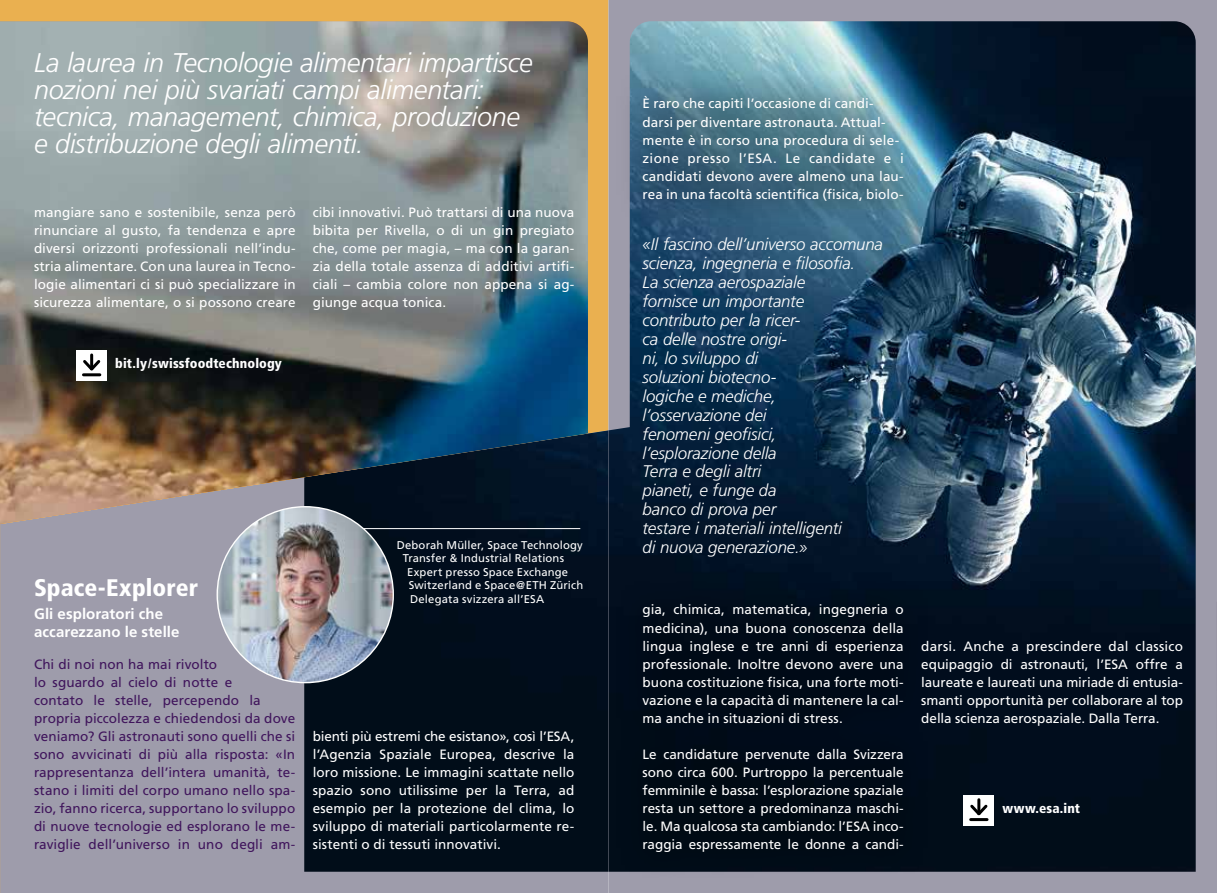
<style>
.page{position:relative;width:1217px;height:893px;background:#fff}
.page>*{position:absolute;margin:0;border:0;box-sizing:border-box;transform-origin:0 0}
.t1{font:italic 300 27px/27px "Frutiger";letter-spacing:-.015em;color:#fff}
.t2{font:900 condensed 24px "Frutiger";color:#fff}
.t3{font:italic 300 16.8px/18.9px "Frutiger";letter-spacing:-.005em;color:#fff}
.t4{font:700 15px/18.1px "Frutiger CE";letter-spacing:.005em;color:#fff}
.t5{font:13.5px/18.1px "Frutiger";letter-spacing:.005em;color:#fff;text-align:justify}
.t6{font:13.5px/18.1px "Frutiger";letter-spacing:.005em;color:#40155c}
.t7{font:900 condensed 13.5px "Frutiger";letter-spacing:.01em;color:#fff}
.t8{font:11.25px "Frutiger CE";letter-spacing:.015em;color:#fff}
</style>
<div class="page">
<svg style="left:0;top:0;width:608px;height:893px;fill:#eab050"></svg>
<img style="left:588px;top:430px;width:20px;height:442px">
<img style="left:0;top:21px;width:588px;height:851px">
<div style="left:77px;top:350px;width:30px;height:31px;background:#fff"></div>
<hr style="left:90px;top:355px;width:3px;height:14px;background:#000">
<svg style="left:83px;top:357px;width:18px;height:14px"></svg>
<hr style="left:83px;top:373px;width:17px;height:3px;background:#000">
<hr style="left:1216px;top:0;width:1px;height:893px;background:#b0c996">
<div style="left:608px;top:0;width:608px;height:893px;background:#9e9cab"></div>
<img style="left:608px;top:21px;width:587px;height:851px">
<div style="left:616px;top:72px;width:313px;height:807px;background:#000;opacity:.75"></div>
<div style="left:963px;top:795px;width:30px;height:30px;background:#fff"></div>
<hr style="left:977px;top:800px;width:3px;height:14px;background:#000">
<svg style="left:970px;top:802px;width:18px;height:14px"></svg>
<hr style="left:970px;top:818px;width:16px;height:3px;background:#000">
<svg style="left:1215px;top:600px;width:2px;height:272px"></svg>
<h1 class="t1" style="left:34px;top:49px;width:500px">La laurea in Tecnologie alimentari impartisce nozioni nei più svariati campi alimentari: tecnica, management, chimica, produzione e distribuzione degli alimenti.</h1>
<p class="t5" style="left:34px;top:203px;width:263px">mangiare sano e sostenibile, senza però rinunciare al gusto, fa tendenza e apre diversi orizzonti professionali nell’indu&shy;stria alimentare. Con una laurea in Tecno&shy;logie alimentari ci si può specializzare in sicurezza alimentare, o si possono creare</p>
<p class="t5" style="left:313px;top:203px;width:263px">cibi innovativi. Può trattarsi di una nuova bibita per Rivella, o di un gin pregiato che, come per magia, – ma con la garan&shy;zia della totale assenza di additivi artifi&shy;ciali – cambia colore non appena si ag&shy;giunge acqua tonica.</p>
<p class="t7" style="left:115px;top:355px;width:168px">bit.ly/swissfoodtechnology</p>
<h2 class="t2" style="left:34px;top:574px;width:166px">Space-Explorer</h2>
<p class="t4" style="left:34px;top:605px;width:147px">Gli esploratori che accarezzano le stelle</p>
<p class="t6" style="left:34px;top:655px;width:263px">Chi di noi non ha mai rivolto<br>lo sguardo al cielo di notte e<br>contato le stelle, percependo la propria piccolezza e chiedendosi da dove veniamo? Gli astronauti sono quelli che si sono avvicinati di più alla risposta: «In rappresentanza dell’intera umanità, te&shy;stano i limiti del corpo umano nello spa&shy;zio, fanno ricerca, supportano lo sviluppo di nuove tecnologie ed esplorano le me&shy;raviglie dell’universo in uno degli am-</p>
<p class="t8" style="left:396px;top:538px;width:188px">Deborah Müller, Space Technology</p>
<p class="t8" style="left:402px;top:552px;width:163px">Transfer &amp; Industrial Relations</p>
<p class="t8" style="left:407px;top:565px;width:162px">Expert presso Space Exchange</p>
<p class="t8" style="left:408px;top:579px;width:176px">Switzerland e Space@ETH Zürich</p>
<p class="t8" style="left:410px;top:592px;width:135px">Delegata svizzera all’ESA</p>
<p class="t5" style="left:313px;top:727px;width:263px">bienti più estremi che esistano», così l’ESA, l’Agenzia Spaziale Europea, descrive la loro missione. Le immagini scattate nello spazio sono utilissime per la Terra, ad esempio per la protezione del clima, lo sviluppo di materiali particolarmente re&shy;sistenti o di tessuti innovativi.</p>
<p class="t5" style="left:642px;top:95px;width:263px;text-align:left">È raro che capiti l’occasione di candi&shy;darsi per diventare astronauta. Attual&shy;mente è in corso una procedura di sele&shy;zione presso l’ESA. Le candidate e i candidati devono avere almeno una lau&shy;rea in una facoltà scientifica (fisica, biolo-</p>
<p class="t3" style="left:642px;top:235px;width:242px">«Il fascino dell’universo accomuna scienza, ingegneria e filosofia.<br>La scienza aerospaziale<br>fornisce un importante<br>contributo per la ricer-<br>ca delle nostre origi-<br>ni, lo sviluppo di<br>soluzioni biotecno-<br>logiche e mediche,<br>l’osservazione dei<br>fenomeni geofisici,<br>l’esplorazione della<br>Terra e degli altri<br>pianeti, e funge da<br>banco di prova per<br>testare i materiali intelligenti<br>di nuova generazione.»</p>
<p class="t5" style="left:642px;top:601px;width:263px">gia, chimica, matematica, ingegneria o medicina), una buona conoscenza della lingua inglese e tre anni di esperienza professionale. Inoltre devono avere una buona costituzione fisica, una forte moti&shy;vazione e la capacità di mantenere la cal&shy;ma anche in situazioni di stress.</p>
<p class="t5" style="left:642px;top:745px;width:262px">Le candidature pervenute dalla Svizzera sono circa 600. Purtroppo la percentuale femminile è bassa: l’esplorazione spaziale resta un settore a predominanza maschi&shy;le. Ma qualcosa sta cambiando: l’ESA inco&shy;raggia espressamente le donne a candi-</p>
<p class="t5" style="left:921px;top:637px;width:263px">darsi. Anche a prescindere dal classico equipaggio di astronauti, l’ESA offre a laureate e laureati una miriade di entusia&shy;smanti opportunità per collaborare al top della scienza aerospaziale. Dalla Terra.</p>
<p class="t7" style="left:1002px;top:800px;width:79px">www.esa.int</p>
</div>
